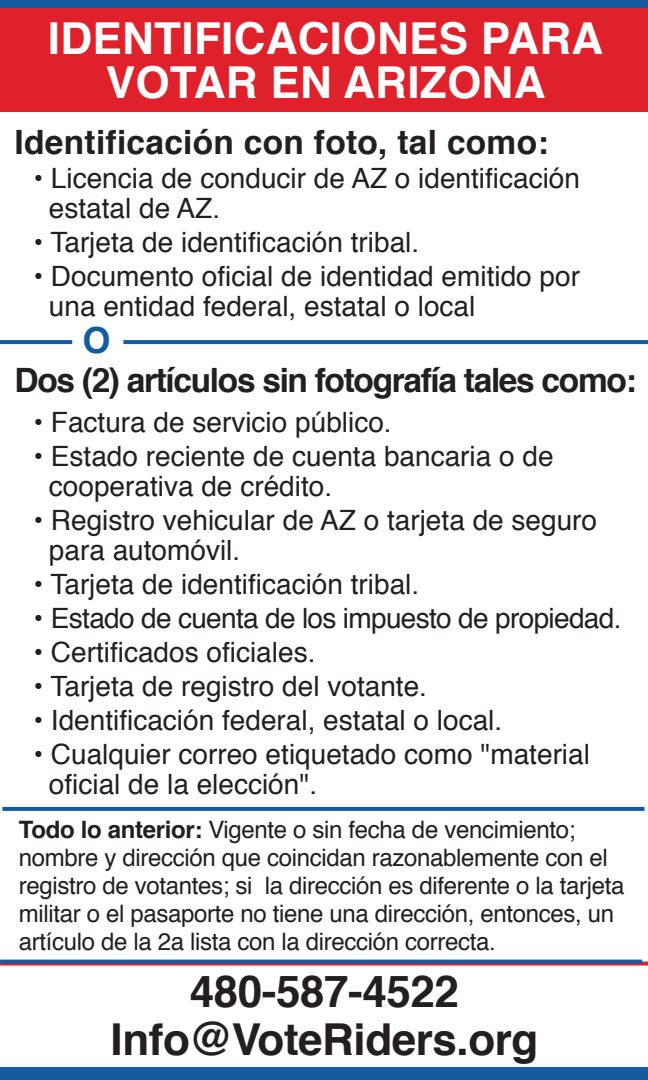
<style>
.page{position:relative;width:648px;height:1080px;background:#fff}
.page>*{position:absolute;margin:0;border:0;box-sizing:border-box;transform-origin:0 0}
.t1{font:700 44px/44px "Helvetica";letter-spacing:.005em;color:#fff;text-align:center}
.t2{font:700 44px/48px "Helvetica";letter-spacing:-.01em;color:#231f20;text-align:center}
.t3{font:700 36px "Helvetica";color:#145ba0}
.t4{font:700 33.6px "Helvetica";letter-spacing:-.04em;color:#231f20}
.t5{font:700 33.6px "Helvetica";letter-spacing:.01em;color:#231f20}
.t6{font:28px/30px "Helvetica";color:#231f20}
.t7{font:28px "Helvetica";letter-spacing:-.025em;color:#231f20}
.t8{font:24px/28px "Helvetica";letter-spacing:-.015em;color:#231f20}
.s1{font-weight:700}
</style>
<div class="page">
<div style="left:0;top:0;width:648px;height:108px;background:#145ba0"></div>
<div style="left:0;top:8px;width:648px;height:104px;background:#de212a"></div>
<div style="left:0;top:1067px;width:648px;height:13px;background:#145ba0"></div>
<svg style="left:2px;top:807px;width:643px;height:4px;background:#185ea1"></svg>
<svg style="left:0;top:962px;width:648px;height:4px"></svg>
<svg style="left:123px;top:340px;width:525px;height:4px;background:#195ea2"></svg>
<svg style="left:0;top:340px;width:72px;height:4px"></svg>
<svg style="left:0;top:960px;width:642px;height:4px;background:#275594"></svg>
<h1 class="t1" style="left:48px;top:17px;width:557px">IDENTIFICACIONES PARA<br>VOTAR EN ARIZONA</h1>
<p class="t5" style="left:15px;top:115px;width:536px">Identificación con foto, tal como:</p>
<p class="t6" style="left:49px;top:164px;width:533px;text-indent:-16px">• Licencia de conducir de AZ o identificación estatal de AZ.</p>
<p class="t6" style="left:33px;top:228px;width:387px">• Tarjeta de identificación tribal.</p>
<p class="t6" style="left:49px;top:262px;width:533px;text-indent:-16px">• Documento oficial de identidad emitido por una entidad federal, estatal o local</p>
<p class="t3" style="left:82px;top:312px;width:30px">O</p>
<p class="t4" style="left:15px;top:354px;width:624px">Dos (2) artículos sin fotografía tales como:</p>
<p class="t6" style="left:33px;top:408px;width:360px">• Factura de servicio público.</p>
<p class="t6" style="left:49px;top:442px;width:506px;text-indent:-16px">• Estado reciente de cuenta bancaria o de cooperativa de crédito.</p>
<p class="t6" style="left:49px;top:506px;width:550px;text-indent:-16px">• Registro vehicular de AZ o tarjeta de seguro para automóvil.</p>
<p class="t6" style="left:33px;top:570px;width:387px">• Tarjeta de identificación tribal.</p>
<p class="t7" style="left:33px;top:597px;width:590px">• Estado de cuenta de los impuesto de propiedad.</p>
<p class="t6" style="left:33px;top:638px;width:284px">• Certificados oficiales.</p>
<p class="t6" style="left:33px;top:672px;width:395px">• Tarjeta de registro del votante.</p>
<p class="t6" style="left:33px;top:706px;width:470px">• Identificación federal, estatal o local.</p>
<p class="t6" style="left:49px;top:740px;width:543px;text-indent:-16px">• Cualquier correo etiquetado como "material oficial de la elección".</p>
<p class="t8" style="left:19px;top:817px;width:607px"><span class="s1">Todo lo anterior:</span> Vigente o sin fecha de vencimiento; nombre y dirección que coincidan razonablemente con el registro de votantes; si la dirección es diferente o la tarjeta militar o el pasaporte no tiene una dirección, entonces, un artículo de la 2a lista con la dirección correcta.</p>
<h1 class="t2" style="left:111px;top:968px;width:429px">480-587-4522<br>Info@VoteRiders.org</h1>
</div>
